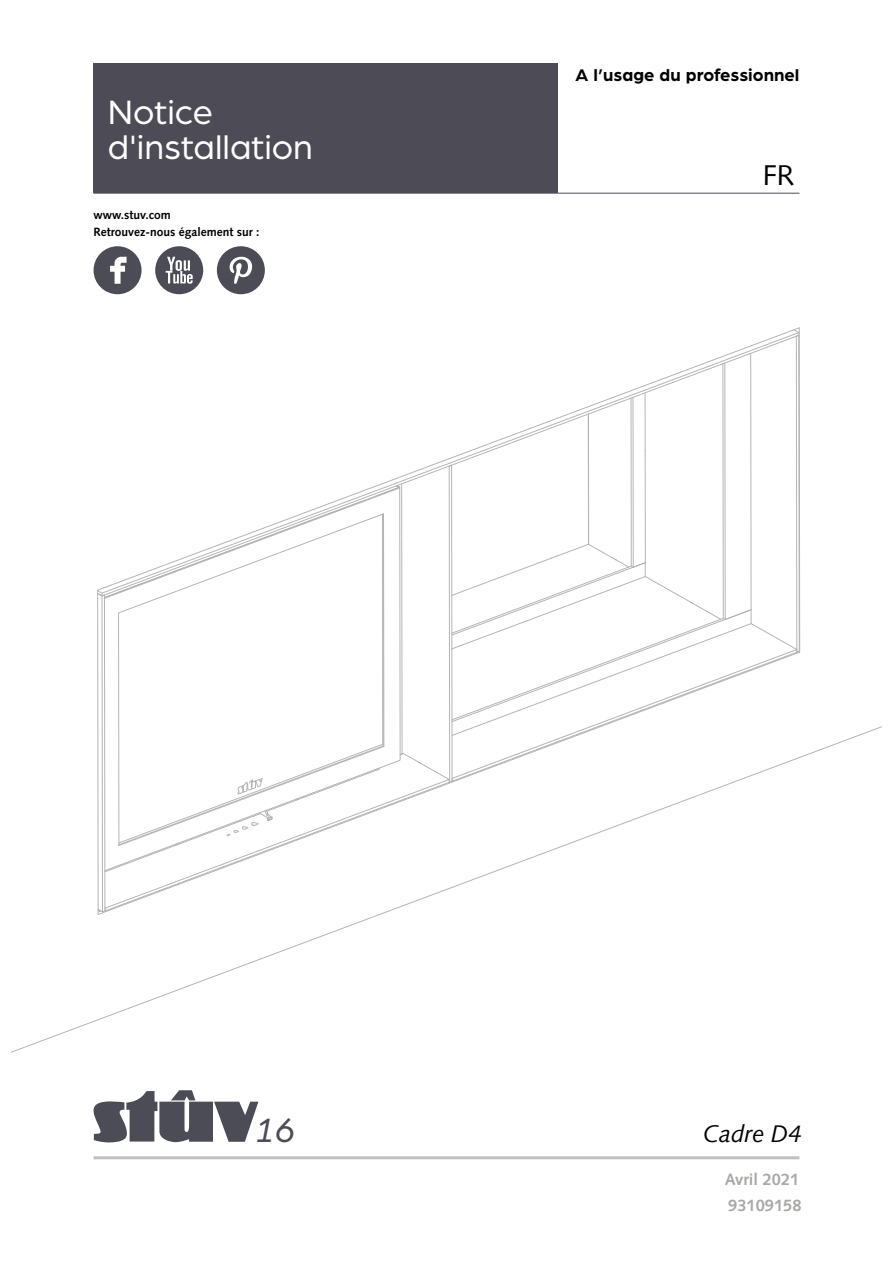
<style>
.page{position:relative;width:893px;height:1263px;background:#fff}
.page>*{position:absolute;margin:0;border:0;box-sizing:border-box;transform-origin:0 0}
.t1{font:36px/34.5px "Arboria";color:#fff}
.t2{font:italic 36px "Arboria";color:#4d4c56}
.t3{font:28.5px "Syntax LT Std";color:#000}
.t4{font:italic 24px "Syntax LT Std";color:#000}
.t5{font:700 18px "Arboria";color:#000}
.t6{font:700 16.5px "Syntax LT Std";color:#a8a8a7}
.t7{font:700 12px/17.2px "Syntax LT Std";color:#000}
</style>
<div class="page">
<svg style="left:752px;top:623px;width:46px;height:153px"></svg>
<svg style="left:796px;top:594px;width:5px;height:59px"></svg>
<svg style="left:380px;top:329px;width:419px;height:268px"></svg>
<svg style="left:448px;top:353px;width:304px;height:430px"></svg>
<svg style="left:97px;top:484px;width:306px;height:429px"></svg>
<hr style="left:94px;top:1156px;width:705px;height:3px;background:#bfc0c4">
<div style="left:94px;top:64px;width:464px;height:129px;background:#4d4c56"></div>
<hr style="left:94px;top:193px;width:705px;height:1px;background:#4d4c56">
<svg style="left:94px;top:246px;width:48px;height:48px"></svg>
<svg style="left:155px;top:246px;width:48px;height:48px"></svg>
<svg style="left:217px;top:246px;width:48px;height:48px"></svg>
<svg style="left:94px;top:1090px;width:164px;height:52px"></svg>
<h1 class="t1" style="left:108px;top:93px;width:207px">Notice d'installation</h1>
<p class="t7" style="left:94px;top:206px;width:167px">www.stuv.com<br>Retrouvez-nous également sur :</p>
<h3 class="t5" style="left:576px;top:63px;width:225px">A l’usage du professionnel</h3>
<h2 class="t3" style="left:763px;top:158px;width:33px">FR</h2>
<h1 class="t2" style="left:255px;top:1106px;width:42px">16</h1>
<h3 class="t4" style="left:703px;top:1120px;width:100px">Cadre D4</h3>
<h3 class="t6" style="left:725px;top:1170px;width:76px">Avril 2021</h3>
<h3 class="t6" style="left:728px;top:1196px;width:75px">93109158</h3>
</div>
